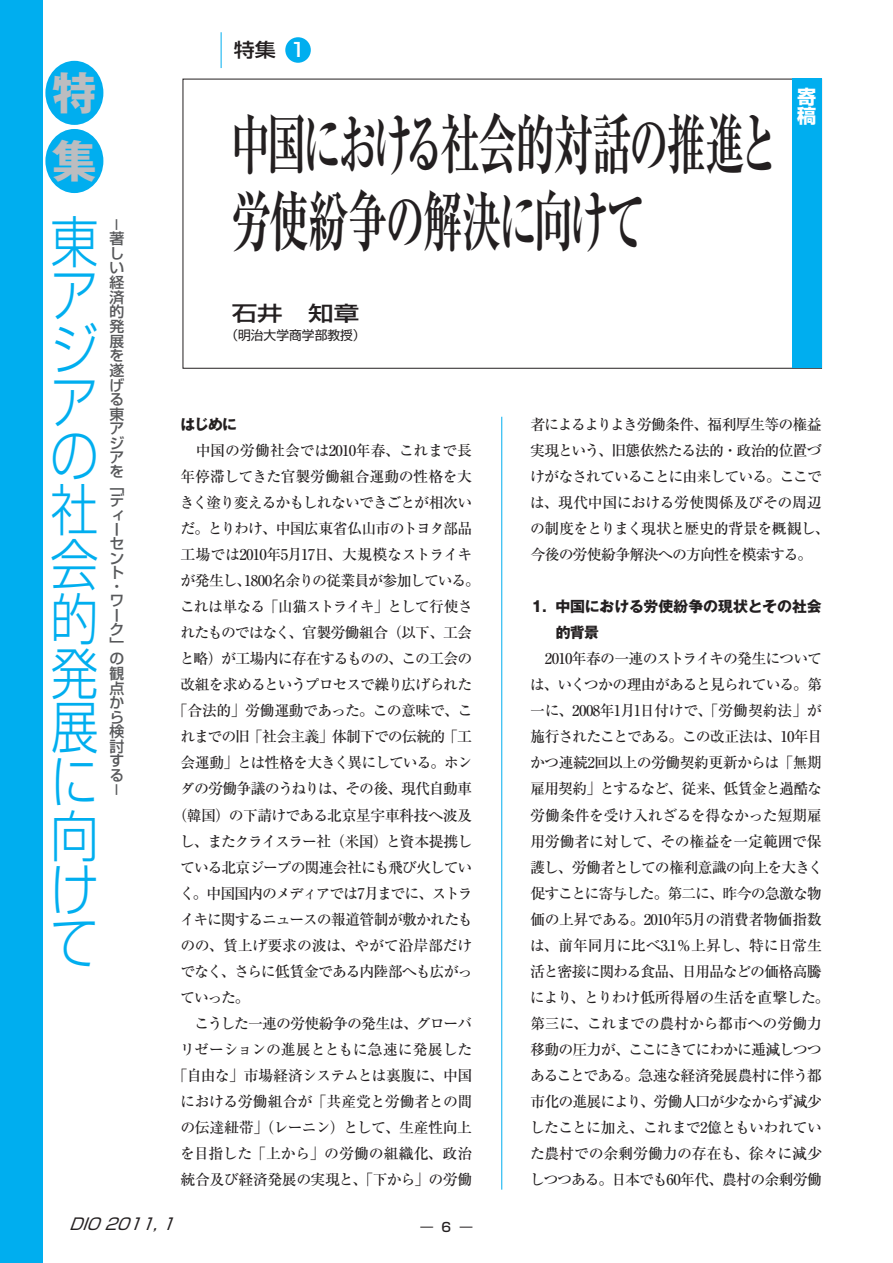
<style>
.page{position:relative;width:893px;height:1263px;background:#fff}
.page>*{position:absolute;margin:0;border:0;box-sizing:border-box;transform-origin:0 0}
.t1{font:700 65.85px/76.5px "Ryumin Pro";letter-spacing:-.065em;color:#231f20;scale:.6 1}
.t2{font:300 55.95px/53.8px "Shin Go Pro";color:#00aeef;text-align:justify;scale:.86 1}
.t3{font:700 44.85px/68.1px "Gothic MB101 Pro";color:#bcbdc0}
.t4{font:500 20.4px "Shin Go Pro";color:#231f20;scale:1.25 1}
.t5{font:500 19.2px "Shin Go Pro";color:#231f20;scale:1.1 1}
.t6{font:700 19.2px/19.2px "Shin Go Pro";color:#fff}
.t7{font:italic 15.9px "Shin Go Pro";color:#231f20}
.t8{font:500 14.85px/26.1px "Ryumin Pro";letter-spacing:-.05em;color:#231f20}
.t9{font:500 14.85px "Ryumin Pro";letter-spacing:-.015em;color:#231f20}
.t10{font:500 14.85px "Ryumin Pro";letter-spacing:-.075em;color:#231f20}
.t11{font:500 14.85px "Ryumin Pro";letter-spacing:-.07em;color:#231f20}
.t12{font:500 14.85px "Ryumin Pro";letter-spacing:-.025em;color:#231f20}
.t13{font:500 14.85px/14.5px "Shin Go Pro";color:#57585a}
.t14{font:700 14.85px/26.1px "Gothic MB101 Pro";letter-spacing:-.015em;color:#231f20}
.t15{font:500 14.85px "Ryumin Pro";letter-spacing:-.03em;color:#231f20}
.t16{font:500 14.85px "Ryumin Pro";letter-spacing:-.01em;color:#231f20}
.t17{font:12.75px "Shin Go Pro";color:#231f20}
.t18{font:500 12.75px "Shin Go Pro";color:#231f20}
.s1{color:#fff}
</style>
<div class="page">
<div style="left:0;top:0;width:43px;height:1263px;background:#00aeef"></div>
<div style="left:45px;top:61px;width:58px;height:64px;background:#00aeef;border-radius:50%"></div>
<div style="left:45px;top:129px;width:58px;height:64px;background:#00aeef;border-radius:50%"></div>
<div style="left:285px;top:37px;width:26px;height:26px;background:#00aeef;border-radius:50%"></div>
<hr style="left:221px;top:32px;width:1px;height:36px;background:#00aeef">
<div style="left:792px;top:79px;width:30px;height:289px;background:#00aeef"></div>
<hr style="left:501px;top:417px;width:1px;height:772px;background:#00aeef">
<h3 class="t3" style="left:52px;top:53px;width:46px">特集</h3>
<h2 class="t2" style="left:50px;top:208px;width:56px">東アジアの社会的発展に向けて</h2>
<p class="t13" style="left:108px;top:232px;width:14px;rotate:-90deg">−</p>
<p class="t13" style="left:109px;top:230px;width:16px">著しい経済的発展を遂げる東アジアを「ディーセント・ワーク」の観点から検討する</p>
<p class="t13" style="left:108px;top:797px;width:14px;rotate:-90deg">−</p>
<p class="t5" style="left:234px;top:34px;width:67px">特集 <span class="s1">1</span></p>
<h1 class="t1" style="left:231px;top:102px;width:915px">中国における社会的対話の推進と労使紛争の解決に向けて</h1>
<h3 class="t4" style="left:232px;top:296px;width:104px">石井　知章</h3>
<p class="t17" style="left:225px;top:324px;width:142px">（明治大学商学部教授）</p>
<p class="t6" style="left:797px;top:85px;width:20px">寄稿</p>
<p class="t14" style="left:180px;top:409px;width:58px">はじめに</p>
<p class="t9" style="left:181px;top:439px;width:293px">　中国の労働社会では2010年春、これまで長</p>
<p class="t9" style="left:181px;top:465px;width:293px">年停滞してきた官製労働組合運動の性格を大</p>
<p class="t11" style="left:180px;top:491px;width:294px">きく塗り変えるかもしれないできごとが相次い</p>
<p class="t8" style="left:180px;top:514px;width:293px">だ。とりわけ、中国広東省仏山市のトヨタ部品</p>
<p class="t8" style="left:181px;top:540px;width:293px">工場では2010年5月17日、大規模なストライキ</p>
<p class="t8" style="left:180px;top:566px;width:301px">が発生し、1800名余りの従業員が参加している。</p>
<p class="t8" style="left:180px;top:592px;width:294px">これは単なる「山猫ストライキ」として行使さ</p>
<p class="t8" style="left:180px;top:618px;width:293px">れたものではなく、官製労働組合（以下、工会</p>
<p class="t8" style="left:180px;top:645px;width:294px">と略）が工場内に存在するものの、この工会の</p>
<p class="t11" style="left:181px;top:673px;width:293px">改組を求めるというプロセスで繰り広げられた</p>
<p class="t8" style="left:173px;top:697px;width:301px">「合法的」労働運動であった。この意味で、こ</p>
<p class="t8" style="left:180px;top:723px;width:293px">れまでの旧「社会主義」体制下での伝統的「工</p>
<p class="t8" style="left:181px;top:749px;width:293px">会運動」とは性格を大きく異にしている。ホン</p>
<p class="t8" style="left:180px;top:775px;width:293px">ダの労働争議のうねりは、その後、現代自動車</p>
<p class="t8" style="left:173px;top:801px;width:301px">（韓国）の下請けである北京星宇車科技へ波及</p>
<p class="t10" style="left:180px;top:829px;width:294px">し、またクライスラー社（米国）と資本提携し</p>
<p class="t10" style="left:180px;top:855px;width:294px">ている北京ジープの関連会社にも飛び火してい</p>
<p class="t10" style="left:180px;top:881px;width:294px">く。中国国内のメディアでは7月までに、ストラ</p>
<p class="t8" style="left:180px;top:905px;width:294px">イキに関するニュースの報道管制が敷かれたも</p>
<p class="t9" style="left:180px;top:933px;width:293px">のの、賃上げ要求の波は、やがて沿岸部だけ</p>
<p class="t8" style="left:180px;top:957px;width:294px">でなく、さらに低賃金である内陸部へも広がっ</p>
<p class="t8" style="left:180px;top:983px;width:71px">ていった。</p>
<p class="t8" style="left:181px;top:1009px;width:293px">　こうした一連の労使紛争の発生は、グローバ</p>
<p class="t9" style="left:180px;top:1038px;width:294px">リゼーションの進展とともに急速に発展した</p>
<p class="t8" style="left:173px;top:1061px;width:301px">「自由な」市場経済システムとは裏腹に、中国</p>
<p class="t12" style="left:180px;top:1090px;width:294px">における労働組合が「共産党と労働者との間</p>
<p class="t12" style="left:180px;top:1116px;width:293px">の伝達紐帯」（レーニン）として、生産性向上</p>
<p class="t16" style="left:180px;top:1142px;width:294px">を目指した「上から」の労働の組織化、政治</p>
<p class="t15" style="left:181px;top:1168px;width:293px">統合及び経済発展の実現と、「下から」の労働</p>
<p class="t8" style="left:530px;top:410px;width:301px">者によるよりよき労働条件、福利厚生等の権益実現という、旧態依然たる法的・政治的位置づけがなされていることに由来している。ここでは、現代中国における労使関係及びその周辺の制度をとりまく現状と歴史的背景を概観し、今後の労使紛争解決への方向性を模索する。</p>
<p class="t14" style="left:556px;top:592px;width:268px;text-indent:-26px">１．中国における労使紛争の現状とその社会的背景</p>
<p class="t8" style="left:530px;top:645px;width:301px">　2010年春の一連のストライキの発生については、いくつかの理由があると見られている。第一に、2008年1月1日付けで、「労働契約法」が施行されたことである。この改正法は、10年目かつ連続2回以上の労働契約更新からは「無期雇用契約」とするなど、従来、低賃金と過酷な労働条件を受け入れざるを得なかった短期雇用労働者に対して、その権益を一定範囲で保護し、労働者としての権利意識の向上を大きく促すことに寄与した。第二に、昨今の急激な物価の上昇である。2010年5月の消費者物価指数は、前年同月に比べ3.1％上昇し、特に日常生活と密接に関わる食品、日用品などの価格高騰により、とりわけ低所得層の生活を直撃した。第三に、これまでの農村から都市への労働力移動の圧力が、ここにきてにわかに逓減しつつあることである。急速な経済発展農村に伴う都市化の進展により、労働人口が少なからず減少したことに加え、これまで2億ともいわれていた農村での余剰労働力の存在も、徐々に減少しつつある。日本でも60年代、農村の余剰労働</p>
<p class="t7" style="left:69px;top:1210px;width:114px">DIO 2011, 1</p>
<p class="t18" style="left:420px;top:1216px;width:14px">―</p>
<p class="t18" style="left:460px;top:1216px;width:14px">―</p>
</div>
